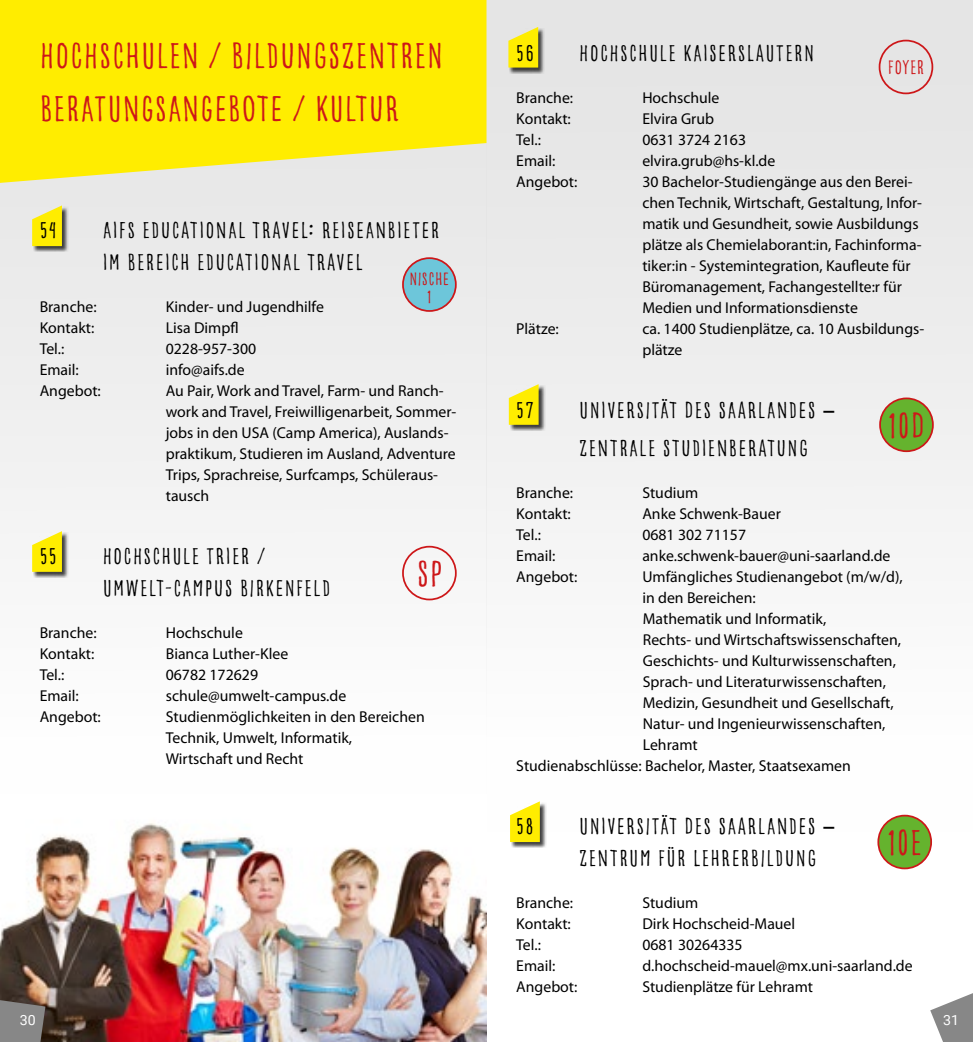
<style>
.page{position:relative;width:973px;height:1042px;background:#fff}
.page>*{position:absolute;margin:0;border:0;box-sizing:border-box;transform-origin:0 0}
.t1{font:38.5px/52.5px "Goodlife Sans Condensed";letter-spacing:.02em;color:#cd1719}
.t2{font:24.5px/31.5px "Goodlife Sans Condensed";letter-spacing:.05em;color:#000}
.t3{font:21px "Goodlife Sans Condensed";letter-spacing:.02em;color:#cd1719}
.t4{font:19.25px/17.5px "Goodlife Sans Condensed";letter-spacing:.02em;color:#cd1719;text-align:center}
.t5{font:15.75px/21px "Myriad Pro";color:#000}
.t6{font:14px "Roboto";color:#fff}
.s1{font-family:"Myriad Pro";font-weight:600}
</style>
<div class="page">
<div style="left:486px;top:0;width:486px;height:831px;background:linear-gradient(to right,#f1f1f1,#f1f0f0)"></div>
<div style="left:0;top:0;width:486px;height:831px;background:#f3f3f3"></div>
<div style="left:33px;top:207px;width:35px;height:45px;background:#000;opacity:.75"></div>
<svg style="left:32px;top:205px;width:30px;height:41px"></svg>
<div style="left:33px;top:532px;width:35px;height:46px;background:#000;opacity:.75"></div>
<svg style="left:32px;top:531px;width:30px;height:41px"></svg>
<svg style="left:0;top:0;width:486px;height:183px;background:#fcec19"></svg>
<div style="left:509px;top:28px;width:35px;height:46px;background:#000;opacity:.75"></div>
<svg style="left:508px;top:27px;width:30px;height:41px"></svg>
<div style="left:510px;top:385px;width:35px;height:46px;background:#000;opacity:.75"></div>
<svg style="left:508px;top:384px;width:30px;height:41px"></svg>
<div style="left:511px;top:802px;width:35px;height:46px;background:#000;opacity:.75"></div>
<svg style="left:510px;top:801px;width:29px;height:41px"></svg>
<img style="left:0;top:795px;width:486px;height:247px">
<svg style="left:930px;top:993px;width:42px;height:49px"></svg>
<svg style="left:0;top:997px;width:45px;height:45px;background:#7e7a77"></svg>
<div style="left:403px;top:258px;width:53px;height:53px;background:#6dc6da;border-radius:50%"></div>
<div style="left:402px;top:257px;width:54px;height:55px;border:2px solid #cd1719;border-radius:50%"></div>
<div style="left:402px;top:546px;width:54px;height:54px;border:2px solid #cd1719;border-radius:50%"></div>
<div style="left:878px;top:40px;width:55px;height:54px;border:2px solid #cd1719;border-radius:50%"></div>
<div style="left:879px;top:398px;width:53px;height:53px;background:#65b32e;border-radius:50%"></div>
<div style="left:879px;top:397px;width:54px;height:55px;border:2px solid #cd1719;border-radius:50%"></div>
<div style="left:878px;top:815px;width:52px;height:53px;background:#65b32e;border-radius:50%"></div>
<div style="left:877px;top:815px;width:54px;height:54px;border:2px solid #cd1719;border-radius:50%"></div>
<h1 class="t1" style="left:40px;top:30px;width:405px">HOCHSCHULEN / BILDUNGSZENTREN<br>BERATUNGSANGEBOTE / KULTUR</h1>
<h2 class="t2" style="left:516px;top:37px;width:19px">56</h2>
<h2 class="t2" style="left:579px;top:37px;width:236px">HOCHSCHULE KAISERSLAUTERN</h2>
<h3 class="t3" style="left:887px;top:55px;width:38px">FOYER</h3>
<p class="t5" style="left:516px;top:86px;width:58px">Branche:</p>
<p class="t5" style="left:642px;top:86px;width:79px">Hochschule</p>
<p class="t5" style="left:516px;top:107px;width:56px">Kontakt:</p>
<p class="t5" style="left:642px;top:107px;width:73px">Elvira Grub</p>
<p class="t5" style="left:516px;top:128px;width:26px">Tel.:</p>
<p class="t5" style="left:642px;top:128px;width:105px">0631 3724 2163</p>
<p class="t5" style="left:516px;top:149px;width:41px">Email:</p>
<p class="t5" style="left:642px;top:149px;width:134px">elvira.grub@hs-kl.de</p>
<p class="t5" style="left:516px;top:170px;width:63px">Angebot:</p>
<p class="t5" style="left:642px;top:170px;width:281px">30 Bachelor-Studiengänge aus den Berei&shy;chen Technik, Wirtschaft, Gestaltung, Infor&shy;matik und Gesundheit, sowie Ausbildungs plätze als Chemielaborant:in, Fachinforma&shy;tiker:in - Systemintegration, Kaufleute für Büromanagement, Fachangestellte:r für Medien und Informationsdienste</p>
<p class="t5" style="left:516px;top:317px;width:44px">Plätze:</p>
<p class="t5" style="left:642px;top:317px;width:283px">ca. 1400 Studienplätze, ca. 10 Ausbildungs&shy;plätze</p>
<h2 class="t2" style="left:40px;top:215px;width:18px">54</h2>
<h2 class="t2" style="left:103px;top:215px;width:338px">AIFS EDUCATIONAL TRAVEL: REISEANBIETER<br>IM BEREICH EDUCATIONAL TRAVEL</h2>
<p class="t5" style="left:40px;top:296px;width:58px">Branche:</p>
<p class="t5" style="left:166px;top:296px;width:160px">Kinder- und Jugendhilfe</p>
<p class="t5" style="left:40px;top:317px;width:56px">Kontakt:</p>
<p class="t5" style="left:166px;top:317px;width:74px">Lisa Dimpfl</p>
<p class="t5" style="left:40px;top:338px;width:26px">Tel.:</p>
<p class="t5" style="left:166px;top:338px;width:92px">0228-957-300</p>
<p class="t5" style="left:40px;top:359px;width:41px">Email:</p>
<p class="t5" style="left:166px;top:359px;width:80px">info@aifs.de</p>
<p class="t5" style="left:40px;top:380px;width:63px">Angebot:</p>
<p class="t5" style="left:166px;top:380px;width:292px">Au Pair, Work and Travel, Farm- und Ranch&shy;work and Travel, Freiwilligenarbeit, Sommer&shy;jobs in den USA (Camp America), Auslands&shy;praktikum, Studieren im Ausland, Adventure Trips, Sprachreise, Surfcamps, Schüleraus&shy;tausch</p>
<p class="t4" style="left:409px;top:271px;width:41px">NISCHE<br>1</p>
<h2 class="t2" style="left:516px;top:394px;width:19px">57</h2>
<h2 class="t2" style="left:579px;top:391px;width:257px;line-height:38.5px">UNIVERSITÄT DES SAARLANDES <span class="s1">–<br></span>ZENTRALE STUDIENBERATUNG</h2>
<p class="t5" style="left:516px;top:482px;width:58px">Branche:</p>
<p class="t5" style="left:642px;top:482px;width:57px">Studium</p>
<p class="t5" style="left:516px;top:503px;width:56px">Kontakt:</p>
<p class="t5" style="left:642px;top:503px;width:140px">Anke Schwenk-Bauer</p>
<p class="t5" style="left:516px;top:524px;width:26px">Tel.:</p>
<p class="t5" style="left:642px;top:524px;width:105px">0681 302 71157</p>
<p class="t5" style="left:516px;top:545px;width:41px">Email:</p>
<p class="t5" style="left:642px;top:545px;width:249px">anke.schwenk-bauer@uni-saarland.de</p>
<p class="t5" style="left:516px;top:566px;width:63px">Angebot:</p>
<p class="t5" style="left:642px;top:566px;width:262px">Umfängliches Studienangebot (m/w/d),</p>
<p class="t5" style="left:642px;top:587px;width:115px">in den Bereichen:</p>
<p class="t5" style="left:642px;top:608px;width:185px">Mathematik und Informatik,</p>
<p class="t5" style="left:642px;top:629px;width:259px">Rechts- und Wirtschaftswissenschaften,</p>
<p class="t5" style="left:642px;top:650px;width:254px">Geschichts- und Kulturwissenschaften,</p>
<p class="t5" style="left:642px;top:671px;width:244px">Sprach- und Literaturwissenschaften,</p>
<p class="t5" style="left:642px;top:692px;width:252px">Medizin, Gesundheit und Gesellschaft,</p>
<p class="t5" style="left:642px;top:713px;width:244px">Natur- und Ingenieurwissenschaften,</p>
<p class="t5" style="left:642px;top:734px;width:56px">Lehramt</p>
<p class="t5" style="left:516px;top:755px;width:336px">Studienabschlüsse: Bachelor, Master, Staatsexamen</p>
<h1 class="t1" style="left:888px;top:400px;width:38px">10D</h1>
<h2 class="t2" style="left:40px;top:541px;width:18px">55</h2>
<h2 class="t2" style="left:103px;top:541px;width:229px">HOCHSCHULE TRIER /<br>UMWELT-CAMPUS BIRKENFELD</h2>
<p class="t5" style="left:40px;top:621px;width:58px">Branche:</p>
<p class="t5" style="left:166px;top:621px;width:79px">Hochschule</p>
<p class="t5" style="left:40px;top:642px;width:56px">Kontakt:</p>
<p class="t5" style="left:166px;top:642px;width:124px">Bianca Luther-Klee</p>
<p class="t5" style="left:40px;top:663px;width:26px">Tel.:</p>
<p class="t5" style="left:166px;top:663px;width:94px">06782 172629</p>
<p class="t5" style="left:40px;top:684px;width:41px">Email:</p>
<p class="t5" style="left:166px;top:684px;width:182px">schule@umwelt-campus.de</p>
<p class="t5" style="left:40px;top:705px;width:63px">Angebot:</p>
<p class="t5" style="left:166px;top:705px;width:260px">Studienmöglichkeiten in den Bereichen<br>Technik, Umwelt, Informatik,<br>Wirtschaft und Recht</p>
<h1 class="t1" style="left:416px;top:548px;width:28px">SP</h1>
<h2 class="t2" style="left:516px;top:811px;width:19px">58</h2>
<h2 class="t2" style="left:579px;top:811px;width:257px">UNIVERSITÄT DES SAARLANDES <span class="s1">–<br></span>ZENTRUM FÜR LEHRERBILDUNG</h2>
<p class="t5" style="left:516px;top:891px;width:58px">Branche:</p>
<p class="t5" style="left:642px;top:891px;width:57px">Studium</p>
<p class="t5" style="left:516px;top:912px;width:56px">Kontakt:</p>
<p class="t5" style="left:642px;top:912px;width:154px">Dirk Hochscheid-Mauel</p>
<p class="t5" style="left:516px;top:933px;width:26px">Tel.:</p>
<p class="t5" style="left:642px;top:933px;width:102px">0681 30264335</p>
<p class="t5" style="left:516px;top:954px;width:41px">Email:</p>
<p class="t5" style="left:642px;top:954px;width:272px">d.hochscheid-mauel@mx.uni-saarland.de</p>
<p class="t5" style="left:516px;top:975px;width:63px">Angebot:</p>
<p class="t5" style="left:642px;top:975px;width:172px">Studienplätze für Lehramt</p>
<h1 class="t1" style="left:887px;top:817px;width:36px">10E</h1>
<p class="t6" style="left:20px;top:1010px;width:17px">30</p>
<p class="t6" style="left:943px;top:1010px;width:17px">31</p>
</div>
